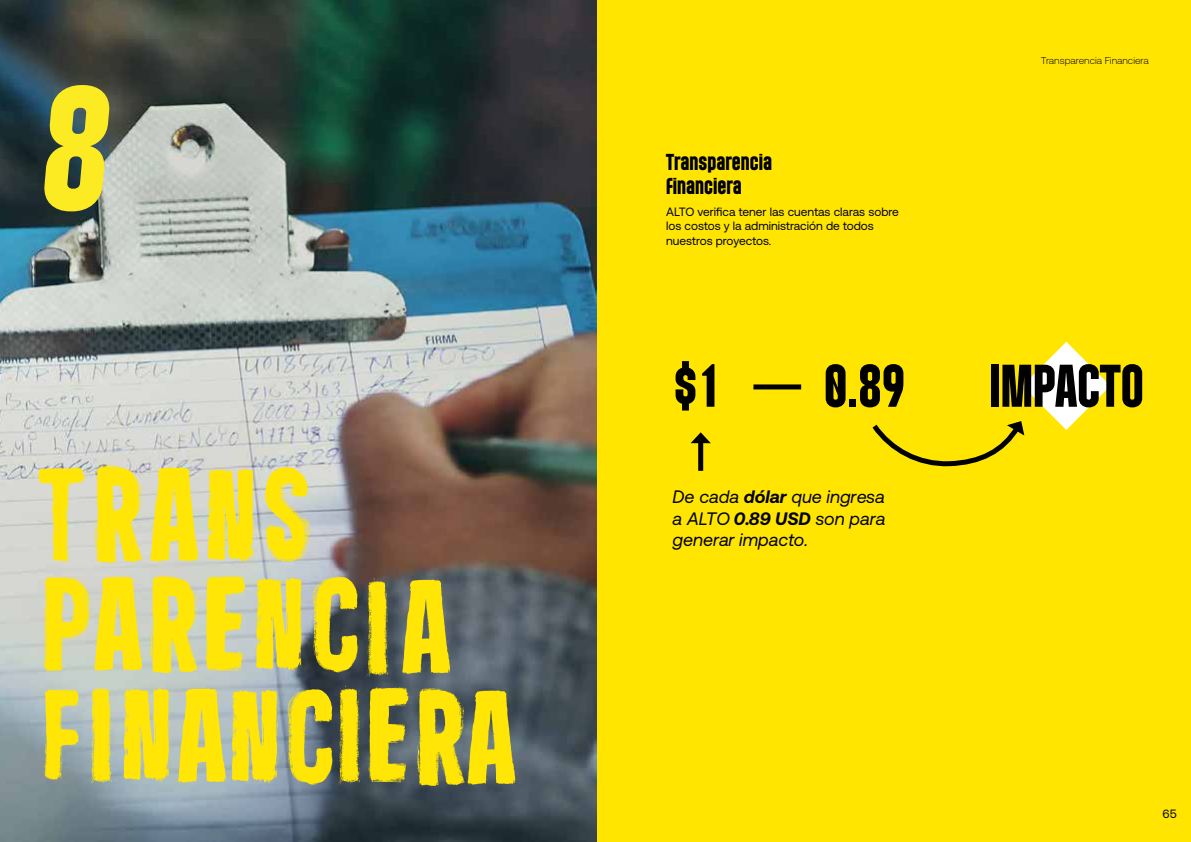
<style>
.page{position:relative;width:1191px;height:842px;background:#fff}
.page>*{position:absolute;margin:0;border:0;box-sizing:border-box;transform-origin:0 0}
.t1{font:175px "Header 14";color:#fcea23}
.t2{font:60px "Header 14";color:#010101}
.t3{font:23px/24px "Header 14";color:#000}
.t4{font:italic 18px/21.6px "Aeonik";color:#010101;text-align:justify}
.t5{font:12px/14.4px "Aeonik";color:#000}
.t6{font:300 10px "Aeonik";color:#000}
.s1{font-weight:700}
</style>
<div class="page">
<div style="left:596px;top:0;width:595px;height:842px;background:#ffe500"></div>
<div style="left:753px;top:384px;width:48px;height:5px;background:#010101"></div>
<div style="left:698px;top:439px;width:5px;height:32px;background:#010101"></div>
<svg style="left:691px;top:432px;width:20px;height:11px"></svg>
<svg style="left:872px;top:342px;width:238px;height:125px"></svg>
<img style="left:0;top:0;width:597px;height:842px">
<svg style="left:150px;top:467px;width:48px;height:96px;background:#f0e043"></svg>
<svg style="left:402px;top:579px;width:48px;height:96px;background:#cbbd25"></svg>
<svg style="left:178px;top:688px;width:99px;height:96px;background:#e6d93e"></svg>
<svg style="left:122px;top:687px;width:47px;height:95px;background:#eede2e"></svg>
<svg style="left:207px;top:467px;width:47px;height:96px;background:#f3e132"></svg>
<svg style="left:255px;top:576px;width:47px;height:96px;background:#ecdb30"></svg>
<svg style="left:44px;top:576px;width:98px;height:97px;background:#eadd53"></svg>
<svg style="left:366px;top:578px;width:22px;height:99px;background:#c6b71c"></svg>
<svg style="left:338px;top:685px;width:22px;height:99px;background:#c4b61c"></svg>
<svg style="left:90px;top:685px;width:22px;height:99px;background:#e6d83c"></svg>
<svg style="left:265px;top:467px;width:45px;height:96px;background:#e9dc56"></svg>
<svg style="left:38px;top:466px;width:47px;height:96px;background:#e4dc82"></svg>
<svg style="left:205px;top:576px;width:40px;height:95px;background:#eadd46"></svg>
<svg style="left:368px;top:687px;width:41px;height:95px;background:#c2b626"></svg>
<svg style="left:94px;top:465px;width:48px;height:98px;background:#f1e040"></svg>
<svg style="left:150px;top:576px;width:48px;height:97px;background:#eedf3d"></svg>
<svg style="left:417px;top:688px;width:98px;height:98px;background:#c6ba26"></svg>
<svg style="left:44px;top:689px;width:35px;height:91px;background:#d4cc4d"></svg>
<svg style="left:313px;top:577px;width:45px;height:95px;background:#b7ab2a"></svg>
<svg style="left:288px;top:689px;width:44px;height:96px;background:#c1b839"></svg>
<h1 class="t1" style="left:37px;top:57px;width:87px">8</h1>
<h3 class="t3" style="left:666px;top:151px;width:108px">Transparencia financiera</h3>
<p class="t5" style="left:666px;top:205px;width:234px">ALTO verifica tener las cuentas claras sobre los costos y la administración de todos nuestros proyectos.</p>
<p class="t6" style="left:1040px;top:55px;width:109px">Transparencia Financiera</p>
<h2 class="t2" style="left:674px;top:354px;width:48px">$1</h2>
<h2 class="t2" style="left:824px;top:354px;width:83px">0.89</h2>
<h2 class="t2" style="left:989px;top:354px;width:156px">IMPACTO</h2>
<h3 class="t4" style="left:672px;top:486px;width:214px">De cada <span class="s1">dólar</span> que ingresa a ALTO <span class="s1">0.89 USD</span> son para generar impacto.</h3>
<p class="t5" style="left:1162px;top:806px;width:16px">65</p>
</div>
